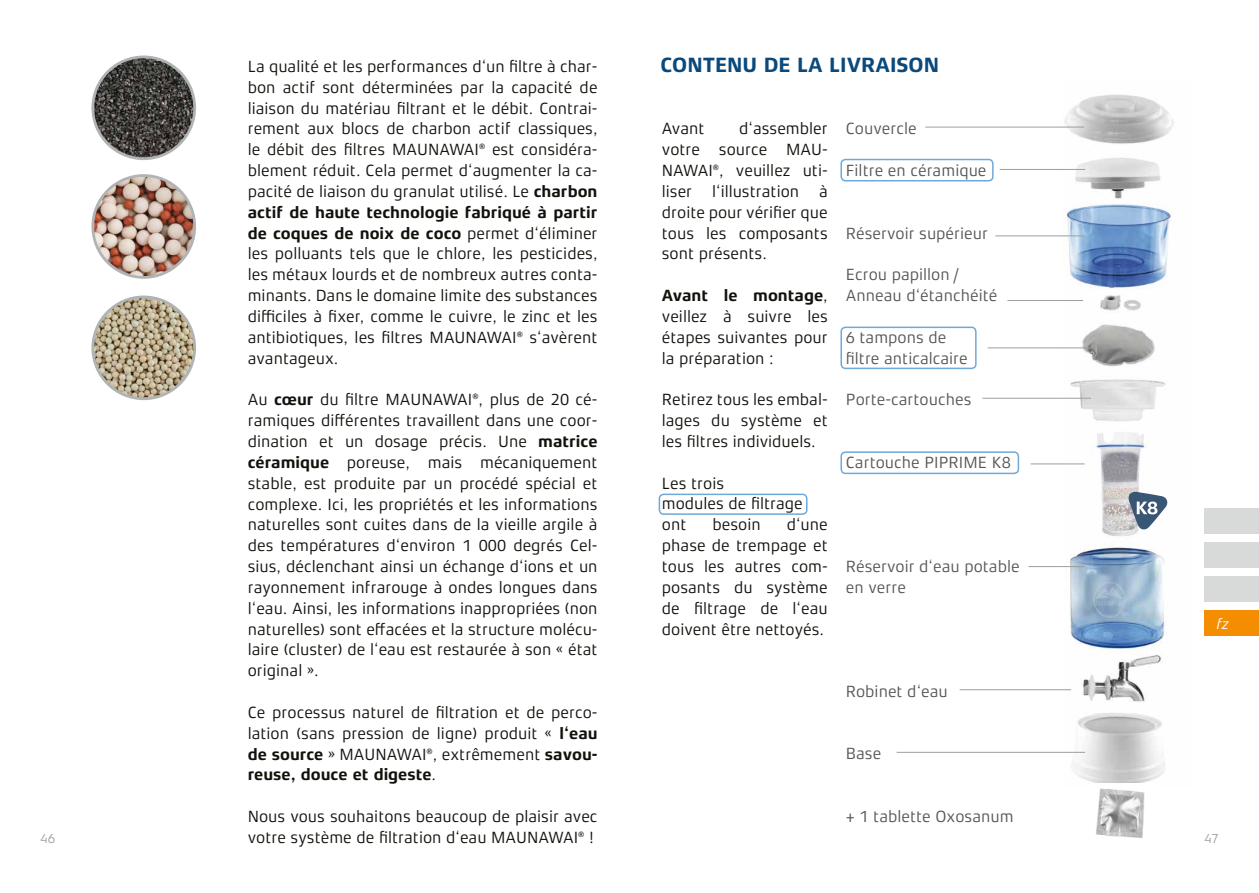
<style>
.page{position:relative;width:1259px;height:893px;background:#fff}
.page>*{position:absolute;margin:0;border:0;box-sizing:border-box;transform-origin:0 0}
.t1{font:700 21px "Xenois Sans Pro";color:#0a497b}
.t2{font:16.5px/20.9px "Xenois Sans Pro";color:#12120d;text-align:justify}
.t3{font:16.5px/20.9px "Xenois Sans Pro";color:#555756}
.t4{font:italic 15px "Xenois Sans Pro";color:#fff}
.t5{font:13.5px "Xenois Sans Pro";color:#a1a3a2}
.s1{font-weight:700}
</style>
<div class="page">
<img style="left:1062px;top:94px;width:112px;height:689px">
<div style="left:1204px;top:611px;width:55px;height:25px;background:#f48e00"></div>
<div style="left:1204px;top:577px;width:55px;height:25px;background:#d8dada"></div>
<div style="left:1204px;top:543px;width:55px;height:25px;background:#d8dada"></div>
<div style="left:1204px;top:509px;width:55px;height:25px;background:#d8dada"></div>
<hr style="left:925px;top:127px;width:159px;height:1px;background:#9d9e9e">
<hr style="left:999px;top:169px;width:86px;height:1px;background:#9d9e9e">
<hr style="left:995px;top:235px;width:90px;height:1px;background:#9d9e9e">
<hr style="left:1030px;top:464px;width:54px;height:1px;background:#9d9e9e">
<hr style="left:896px;top:752px;width:189px;height:1px;background:#9d9e9e">
<hr style="left:1007px;top:300px;width:76px;height:1px;background:#9d9e9e">
<hr style="left:987px;top:347px;width:104px;height:1px;background:#9d9e9e">
<hr style="left:982px;top:398px;width:109px;height:1px;background:#9d9e9e">
<hr style="left:1028px;top:566px;width:56px;height:1px;background:#9d9e9e">
<hr style="left:959px;top:689px;width:112px;height:1px;background:#9d9e9e">
<img style="left:1096px;top:788px;width:49px;height:50px">
<div style="left:840px;top:327px;width:136px;height:42px;border:2px solid #6ea9da;border-radius:4px"></div>
<div style="left:840px;top:451px;width:179px;height:23px;border:2px solid #6ea9da;border-radius:4px"></div>
<div style="left:840px;top:159px;width:153px;height:22px;border:2px solid #6ea9da;border-radius:4px"></div>
<div style="left:658px;top:494px;width:149px;height:21px;border:2px solid #6ea9da;border-radius:4px"></div>
<img style="left:93px;top:57px;width:102px;height:102px;border-radius:51px">
<div style="left:91px;top:56px;width:105px;height:104px;border:3px solid #b1b4b4;border-radius:50%"></div>
<img style="left:93px;top:297px;width:102px;height:102px;border-radius:51px">
<div style="left:91px;top:296px;width:105px;height:104px;border:3px solid #b1b4b4;border-radius:50%"></div>
<img style="left:93px;top:176px;width:102px;height:101px;border-radius:51px">
<div style="left:91px;top:174px;width:105px;height:105px;border:3px solid #b1b4b4;border-radius:50%"></div>
<svg style="left:1126px;top:491px;width:43px;height:40px"></svg>
<p class="t1" style="left:660px;top:53px;width:277px">CONTENU DE LA LIVRAISON</p>
<p class="t2" style="left:248px;top:56px;width:351px">La qualité et les performances d‘un filtre à char&shy;bon actif sont déterminées par la capacité de liaison du matériau filtrant et le débit. Contrai&shy;rement aux blocs de charbon actif classiques, le débit des filtres MAUNAWAI® est considéra&shy;blement réduit. Cela permet d‘augmenter la ca&shy;pacité de liaison du granulat utilisé. Le <span class="s1">charbon actif de haute technologie fabriqué à partir de coques de noix de coco</span> permet d‘éliminer les polluants tels que le chlore, les pesticides, les métaux lourds et de nombreux autres conta&shy;minants. Dans le domaine limite des substances difficiles à fixer, comme le cuivre, le zinc et les antibiotiques, les filtres MAUNAWAI® s‘avèrent avantageux.</p>
<p class="t2" style="left:248px;top:389px;width:351px">Au <span class="s1">cœur</span> du filtre MAUNAWAI®, plus de 20 cé&shy;ramiques différentes travaillent dans une coor&shy;dination et un dosage précis. Une <span class="s1">matrice céramique</span> poreuse, mais mécaniquement stable, est produite par un procédé spécial et complexe. Ici, les propriétés et les informations naturelles sont cuites dans de la vieille argile à des températures d‘environ 1 000 degrés Cel&shy;sius, déclenchant ainsi un échange d‘ions et un rayonnement infrarouge à ondes longues dans l‘eau. Ainsi, les informations inappropriées (non naturelles) sont effacées et la structure molécu&shy;laire (cluster) de l‘eau est restaurée à son « état original ».</p>
<p class="t2" style="left:248px;top:702px;width:351px">Ce processus naturel de filtration et de perco&shy;lation (sans pression de ligne) produit « <span class="s1">l‘eau de source</span> » MAUNAWAI®, extrêmement <span class="s1">savou&shy;reuse, douce et digeste</span>.</p>
<p class="t2" style="left:248px;top:806px;width:351px">Nous vous souhaitons beaucoup de plaisir avec votre système de filtration d‘eau MAUNAWAI® !</p>
<p class="t2" style="left:662px;top:118px;width:167px;text-indent:77px">d‘assembler votre source MAU-NAWAI®, veuillez uti&shy;liser l‘illustration à droite pour vérifier que tous les composants sont présents.</p>
<p class="t2" style="left:662px;top:285px;width:167px"><span class="s1">Avant le montage</span>, veillez à suivre les étapes suivantes pour la préparation :</p>
<p class="t2" style="left:662px;top:389px;width:167px">Retirez tous les embal&shy;lages du système et les filtres individuels.</p>
<p class="t2" style="left:662px;top:473px;width:142px;text-align:left">Les trois<br>modules de filtrage ont</p>
<p class="t3" style="left:846px;top:118px;width:72px">Couvercle</p>
<p class="t3" style="left:846px;top:160px;width:142px">Filtre en céramique</p>
<p class="t2" style="left:662px;top:118px;width:44px">Avant</p>
<p class="t3" style="left:846px;top:222px;width:144px">Réservoir supérieur</p>
<p class="t3" style="left:846px;top:264px;width:153px">Ecrou papillon /<br>Anneau d‘étanchéité</p>
<p class="t3" style="left:846px;top:327px;width:123px">6 tampons de filtre anticalcaire</p>
<p class="t3" style="left:846px;top:389px;width:127px">Porte-cartouches</p>
<p class="t3" style="left:846px;top:452px;width:166px">Cartouche PIPRIME K8</p>
<p class="t2" style="left:662px;top:514px;width:167px;text-indent:125px">d‘une phase de trempage et tous les autres com&shy;posants du système de filtrage de l‘eau doivent être nettoyés.</p>
<p class="t2" style="left:712px;top:514px;width:50px">besoin</p>
<p class="t3" style="left:846px;top:556px;width:175px">Réservoir d‘eau potable en verre</p>
<p class="t4" style="left:1216px;top:615px;width:14px">fz</p>
<p class="t3" style="left:846px;top:681px;width:103px">Robinet d‘eau</p>
<p class="t3" style="left:846px;top:743px;width:37px">Base</p>
<p class="t3" style="left:846px;top:806px;width:169px">+ 1 tablette Oxosanum</p>
<p class="t5" style="left:40px;top:831px;width:16px">46</p>
<p class="t5" style="left:1204px;top:831px;width:16px">47</p>
</div>
